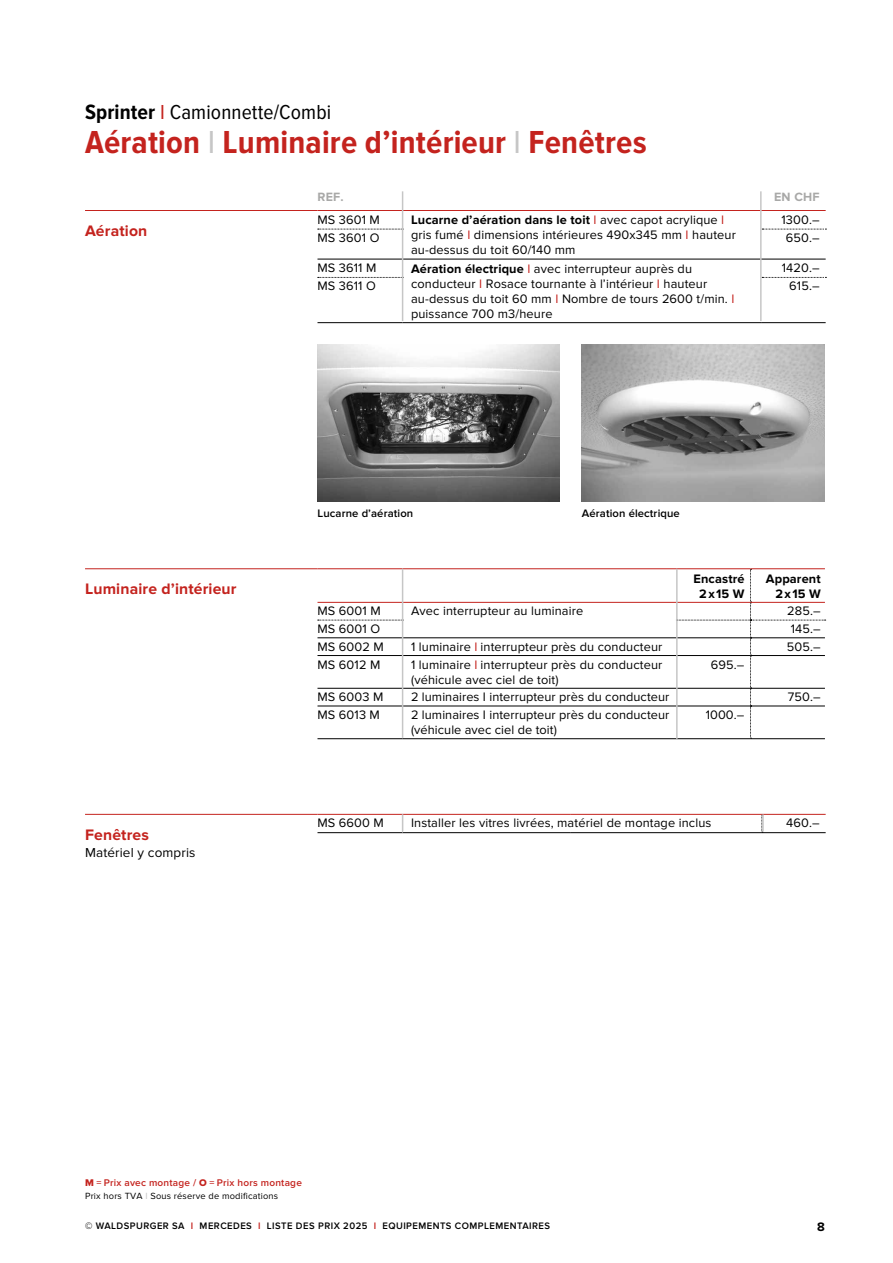
<style>
.page{position:relative;width:893px;height:1263px;background:#fff}
.page>*{position:absolute;margin:0;border:0;box-sizing:border-box;transform-origin:0 0}
.t1{font:700 33px "Proxima Nova Cond";letter-spacing:.005em;color:#c4231e}
.t2{font:21px "Proxima Nova Cond";letter-spacing:.005em;color:#000}
.t3{font:700 15.75px "Proxima Nova";letter-spacing:.01em;color:#c4231e}
.t4{font:13.5px "Proxima Nova";letter-spacing:.01em;color:#000}
.t5{font:12.75px/15px "Proxima Nova";letter-spacing:.01em;color:#000}
.t6{font:700 12.75px/15px "Proxima Nova";letter-spacing:.01em;color:#000;text-align:center}
.t7{font:700 12.45px "Proxima Nova";letter-spacing:.02em;color:#a8a8a7}
.t8{font:600 11.25px "Proxima Nova";letter-spacing:.01em;color:#000}
.t9{font:600 10.05px "Proxima Nova";letter-spacing:.02em;color:#c4231e}
.t10{font:600 9.75px "Proxima Nova";letter-spacing:.05em;color:#000}
.t11{font:9.3px "Proxima Nova";letter-spacing:.02em;color:#000}
.s1{font-weight:700;font-size:21.45px}
.s2{color:#c4231e}
.s3{font-weight:400;color:#c6c6c6}
.s4{font-weight:700}
.s5{font-family:"Proxima Nova Extrabld";font-weight:400}
.s6{color:#c6c6c6}
</style>
<div class="page">
<svg style="left:318px;top:277px;width:84px;height:1px"></svg>
<svg style="left:762px;top:277px;width:64px;height:1px"></svg>
<hr style="left:403px;top:322px;width:359px;height:1px;background:#000">
<hr style="left:762px;top:259px;width:64px;height:1px;background:#000">
<svg style="left:762px;top:229px;width:64px;height:1px"></svg>
<hr style="left:317px;top:322px;width:86px;height:1px;background:#000">
<hr style="left:762px;top:322px;width:64px;height:1px;background:#000">
<hr style="left:403px;top:259px;width:359px;height:1px;background:#000">
<svg style="left:318px;top:229px;width:84px;height:1px"></svg>
<hr style="left:762px;top:210px;width:64px;height:1px;background:#c4231e">
<hr style="left:317px;top:259px;width:86px;height:1px;background:#000">
<hr style="left:85px;top:210px;width:232px;height:1px;background:#c4231e">
<hr style="left:317px;top:210px;width:86px;height:1px;background:#c4231e">
<hr style="left:403px;top:210px;width:359px;height:1px;background:#c4231e">
<hr style="left:402px;top:191px;width:1px;height:130px;background:#c6c6c6">
<hr style="left:760px;top:191px;width:2px;height:130px;background:#c6c6c6">
<svg style="left:318px;top:620px;width:84px;height:1px"></svg>
<svg style="left:678px;top:569px;width:148px;height:169px"></svg>
<hr style="left:317px;top:738px;width:86px;height:1px;background:#000">
<hr style="left:403px;top:738px;width:273px;height:1px;background:#000">
<hr style="left:676px;top:738px;width:74px;height:1px;background:#000">
<hr style="left:750px;top:738px;width:75px;height:1px;background:#000">
<hr style="left:317px;top:688px;width:86px;height:1px;background:#000">
<hr style="left:403px;top:688px;width:273px;height:1px;background:#000">
<hr style="left:676px;top:688px;width:74px;height:1px;background:#000">
<hr style="left:750px;top:688px;width:75px;height:1px;background:#000">
<hr style="left:317px;top:706px;width:86px;height:1px;background:#000">
<hr style="left:403px;top:706px;width:273px;height:1px;background:#000">
<hr style="left:676px;top:706px;width:74px;height:1px;background:#000">
<hr style="left:750px;top:706px;width:75px;height:1px;background:#000">
<hr style="left:317px;top:637px;width:86px;height:1px;background:#000">
<hr style="left:403px;top:637px;width:273px;height:1px;background:#000">
<hr style="left:676px;top:637px;width:74px;height:1px;background:#000">
<hr style="left:750px;top:637px;width:75px;height:1px;background:#000">
<hr style="left:317px;top:655px;width:86px;height:1px;background:#000">
<hr style="left:403px;top:655px;width:273px;height:1px;background:#000">
<hr style="left:676px;top:655px;width:74px;height:1px;background:#000">
<hr style="left:750px;top:655px;width:75px;height:1px;background:#000">
<hr style="left:676px;top:602px;width:74px;height:1px;background:#c4231e">
<hr style="left:750px;top:602px;width:75px;height:1px;background:#c4231e">
<hr style="left:85px;top:568px;width:232px;height:1px;background:#c4231e">
<hr style="left:317px;top:568px;width:86px;height:1px;background:#c4231e">
<hr style="left:403px;top:568px;width:273px;height:1px;background:#c4231e">
<hr style="left:676px;top:568px;width:74px;height:1px;background:#c4231e">
<hr style="left:750px;top:568px;width:75px;height:1px;background:#c4231e">
<hr style="left:317px;top:602px;width:86px;height:1px;background:#c4231e">
<hr style="left:403px;top:602px;width:273px;height:1px;background:#c4231e">
<hr style="left:402px;top:569px;width:1px;height:169px;background:#c6c6c6">
<hr style="left:676px;top:569px;width:2px;height:170px;background:#c6c6c6">
<img style="left:317px;top:344px;width:243px;height:158px">
<img style="left:582px;top:344px;width:242px;height:158px">
<hr style="left:317px;top:832px;width:86px;height:1px;background:#000">
<hr style="left:403px;top:832px;width:167px;height:1px;background:#000">
<hr style="left:570px;top:832px;width:192px;height:1px;background:#000">
<hr style="left:762px;top:832px;width:64px;height:1px;background:#000">
<hr style="left:317px;top:814px;width:86px;height:1px;background:#c4231e">
<hr style="left:403px;top:814px;width:167px;height:1px;background:#c4231e">
<hr style="left:570px;top:814px;width:192px;height:1px;background:#c4231e">
<hr style="left:762px;top:814px;width:64px;height:1px;background:#c4231e">
<hr style="left:85px;top:814px;width:232px;height:1px;background:#c4231e">
<svg style="left:402px;top:814px;width:1px;height:18px"></svg>
<svg style="left:762px;top:814px;width:2px;height:19px"></svg>
<h2 class="t2" style="left:85px;top:100px;width:248px"><span class="s1">Sprinter</span> <span class="s2">I</span> Camionnette/Combi</h2>
<h1 class="t1" style="left:85px;top:124px;width:563px">Aération <span class="s3">I</span> Luminaire d’intérieur <span class="s3">I</span> Fenêtres</h1>
<p class="t7" style="left:317px;top:190px;width:28px">REF.</p>
<p class="t7" style="left:774px;top:190px;width:47px">EN CHF</p>
<p class="t5" style="left:317px;top:213px;width:64px">MS 3601 M</p>
<p class="t5" style="left:411px;top:213px;width:326px"><span class="s4">Lucarne d’aération dans le toit</span> <span class="s2">I</span> avec capot acrylique <span class="s2">I </span>gris fumé <span class="s2">I</span> dimensions intérieures 490x345 mm <span class="s2">I</span> hauteur au-dessus du toit 60/140 mm</p>
<p class="t5" style="left:781px;top:213px;width:40px">1300.–</p>
<p class="t3" style="left:85px;top:222px;width:64px">Aération</p>
<p class="t5" style="left:317px;top:231px;width:63px">MS 3601 O</p>
<p class="t5" style="left:786px;top:231px;width:35px">650.–</p>
<p class="t5" style="left:317px;top:261px;width:60px">MS 3611 M</p>
<p class="t5" style="left:411px;top:261px;width:325px"><span class="s4">Aération électrique</span> <span class="s2">I</span> avec interrupteur auprès du conducteur <span class="s2">I</span> Rosace tournante à l’intérieur <span class="s2">I</span> hauteur au-dessus du toit 60 mm <span class="s2">I</span> Nombre de tours 2600 t/min. <span class="s2">I </span>puissance 700 m3/heure</p>
<p class="t5" style="left:782px;top:261px;width:39px">1420.–</p>
<p class="t5" style="left:317px;top:279px;width:60px">MS 3611 O</p>
<p class="t5" style="left:789px;top:279px;width:32px">615.–</p>
<p class="t3" style="left:85px;top:580px;width:153px">Luminaire d’intérieur</p>
<p class="t3" style="left:85px;top:825px;width:65px">Fenêtres</p>
<p class="t4" style="left:85px;top:844px;width:112px">Matériel y compris</p>
<p class="t8" style="left:317px;top:506px;width:97px">Lucarne d’aération</p>
<p class="t8" style="left:582px;top:506px;width:99px">Aération électrique</p>
<p class="t6" style="left:693px;top:571px;width:53px">Encastré<br>2x15 W</p>
<p class="t6" style="left:766px;top:571px;width:56px;text-align:right">Apparent<br>2x15 W</p>
<p class="t5" style="left:317px;top:604px;width:65px">MS 6001 M</p>
<p class="t5" style="left:411px;top:604px;width:174px">Avec interrupteur au luminaire</p>
<p class="t5" style="left:787px;top:604px;width:35px">285.–</p>
<p class="t5" style="left:317px;top:621px;width:64px">MS 6001 O</p>
<p class="t5" style="left:791px;top:621px;width:31px">145.–</p>
<p class="t5" style="left:317px;top:639px;width:68px">MS 6002 M</p>
<p class="t5" style="left:411px;top:639px;width:253px">1 luminaire <span class="s2">I</span> interrupteur près du conducteur</p>
<p class="t5" style="left:787px;top:639px;width:35px">505.–</p>
<p class="t5" style="left:317px;top:657px;width:64px">MS 6012 M</p>
<p class="t5" style="left:411px;top:657px;width:253px">1 luminaire <span class="s2">I</span> interrupteur près du conducteur (véhicule avec ciel de toit)</p>
<p class="t5" style="left:711px;top:657px;width:35px">695.–</p>
<p class="t5" style="left:317px;top:690px;width:67px">MS 6003 M</p>
<p class="t5" style="left:411px;top:690px;width:260px">2 luminaires I interrupteur près du conducteur</p>
<p class="t5" style="left:788px;top:690px;width:34px">750.–</p>
<p class="t5" style="left:317px;top:707px;width:64px">MS 6013 M</p>
<p class="t5" style="left:411px;top:707px;width:260px">2 luminaires I interrupteur près du conducteur (véhicule avec ciel de toit)</p>
<p class="t5" style="left:706px;top:707px;width:40px">1000.–</p>
<p class="t5" style="left:317px;top:816px;width:68px">MS 6600 M</p>
<p class="t5" style="left:411px;top:816px;width:302px">Installer les vitres livrées, matériel de montage inclus</p>
<p class="t5" style="left:786px;top:816px;width:35px">460.–</p>
<p class="t9" style="left:85px;top:1177px;width:218px"><span class="s5">M</span> = Prix avec montage / <span class="s5">O</span> = Prix hors montage</p>
<p class="t11" style="left:85px;top:1190px;width:195px">Prix hors TVA <span class="s6">I</span> Sous réserve de modifications</p>
<p class="t10" style="left:85px;top:1220px;width:466px">© WALDSPURGER SA <span class="s2">I</span> MERCEDES <span class="s2">I</span> LISTE DES PRIX 2025 <span class="s2">I</span> EQUIPEMENTS COMPLEMENTAIRES</p>
<p class="t6" style="left:817px;top:1219px;width:9px">8</p>
</div>
